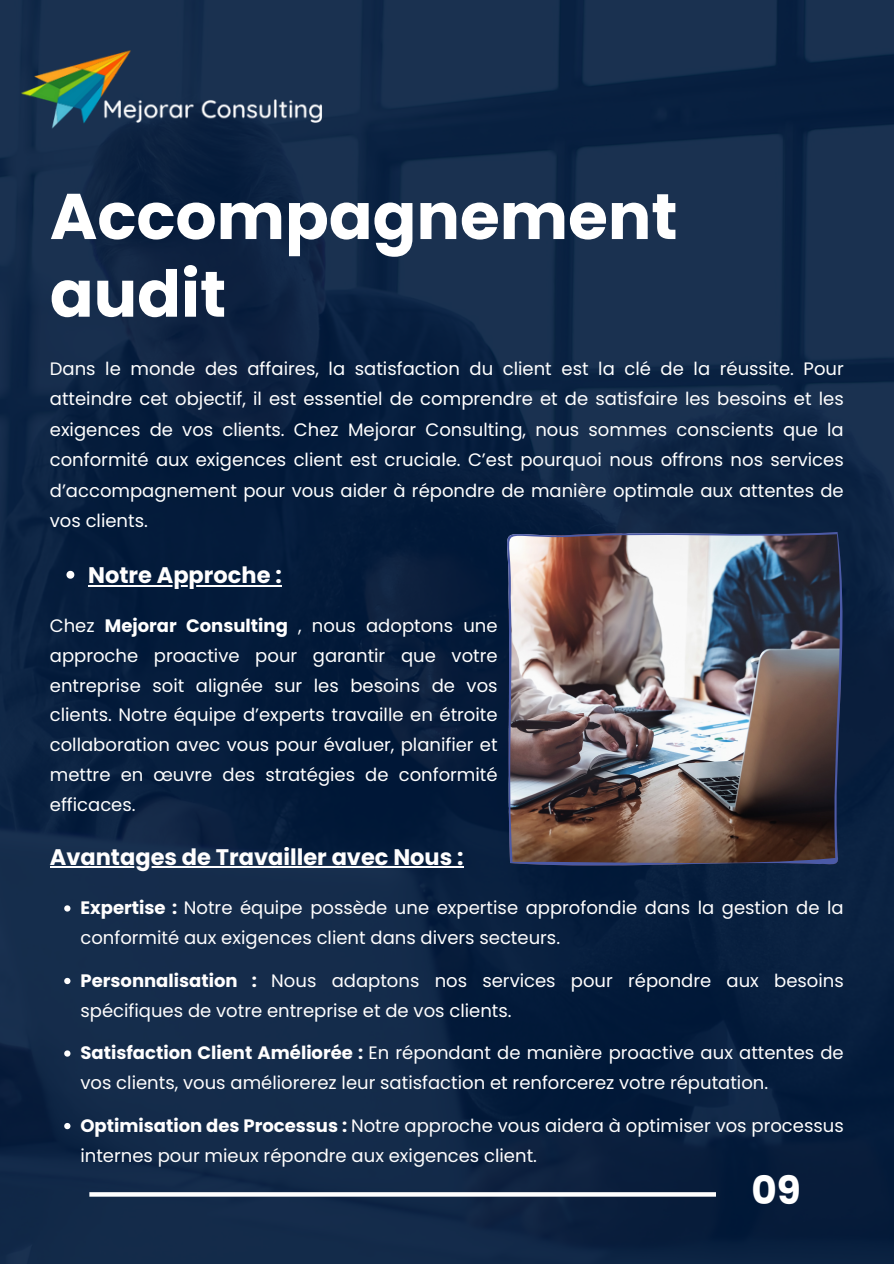
<style>
.page{position:relative;width:894px;height:1264px;background:#fff}
.page>*{position:absolute;margin:0;border:0;box-sizing:border-box;transform-origin:0 0}
.t1{font:700 64.5px/77.7px "Poppins";color:#fff}
.t2{font:700 39px "Poppins";color:#fff}
.t3{font:700 22.5px "Poppins";color:#fffefe}
.t4{font:18px/29.7px "Poppins";color:#fff;text-align:justify}
.t5{font:18px/30px "Poppins";color:#fffefe}
.s1{font-weight:700}
</style>
<div class="page">
<div style="left:0;top:0;width:893px;height:1263px;background:linear-gradient(to right,#0e2544,#0d2443)"></div>
<svg style="left:89px;top:1192px;width:626px;height:4px"></svg>
<img style="left:21px;top:9px;width:366px;height:147px">
<img style="left:507px;top:532px;width:335px;height:333px">
<svg style="left:66px;top:571px;width:8px;height:7px"></svg>
<hr style="left:88px;top:585px;width:194px;height:1px;background:#fffefe">
<hr style="left:50px;top:866px;width:413px;height:1px;background:#fffefe">
<svg style="left:64px;top:905px;width:6px;height:6px"></svg>
<svg style="left:64px;top:977px;width:6px;height:7px"></svg>
<svg style="left:64px;top:1050px;width:6px;height:6px"></svg>
<svg style="left:64px;top:1122px;width:6px;height:7px"></svg>
<p class="t1" style="left:50px;top:178px;width:629px">Accompagnement audit</p>
<p class="t4" style="left:50px;top:353px;width:795px;line-height:30.3px">Dans le monde des affaires, la satisfaction du client est la clé de la réussite. Pour atteindre cet objectif, il est essentiel de comprendre et de satisfaire les besoins et les exigences de vos clients. Chez Mejorar Consulting, nous sommes conscients que la conformité aux exigences client est cruciale. C’est pourquoi nous offrons nos services d’accompagnement pour vous aider à répondre de manière optimale aux attentes de vos clients.</p>
<p class="t3" style="left:88px;top:559px;width:195px">Notre Approche :</p>
<p class="t4" style="left:50px;top:611px;width:449px">Chez <span class="s1">Mejorar Consulting</span> , nous adoptons une approche proactive pour garantir que votre entreprise soit alignée sur les besoins de vos clients. Notre équipe d’experts travaille en étroite collaboration avec vous pour évaluer, planifier et mettre en œuvre des stratégies de conformité efficaces.</p>
<p class="t3" style="left:50px;top:841px;width:415px">Avantages de Travailler avec Nous :</p>
<h2 class="t5" style="left:80px;top:892px;width:764px"><span class="s1">Expertise :</span> Notre équipe possède une expertise approfondie dans la gestion de la conformité aux exigences client dans divers secteurs.</h2>
<p class="t5" style="left:80px;top:965px;width:764px"><span class="s1">Personnalisation :</span> Nous adaptons nos services pour répondre aux besoins spécifiques de votre entreprise et de vos clients.</p>
<p class="t5" style="left:80px;top:1037px;width:764px"><span class="s1">Satisfaction Client Améliorée :</span> En répondant de manière proactive aux attentes de vos clients, vous améliorerez leur satisfaction et renforcerez votre réputation.</p>
<p class="t5" style="left:80px;top:1110px;width:764px"><span class="s1">Optimisation des Processus :</span> Notre approche vous aidera à optimiser vos processus internes pour mieux répondre aux exigences client.</p>
<p class="t2" style="left:751px;top:1162px;width:51px">09</p>
</div>
